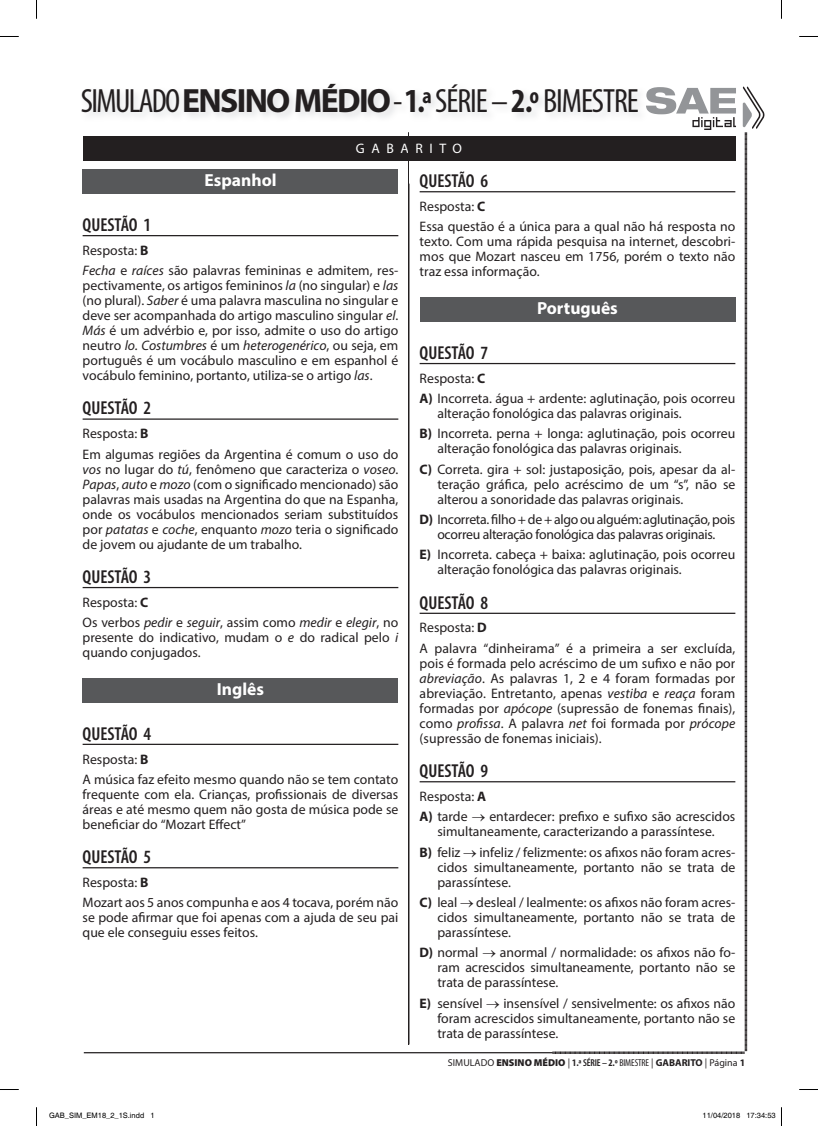
<style>
.page{position:relative;width:818px;height:1126px;background:#fff}
.page>*{position:absolute;margin:0;border:0;box-sizing:border-box;transform-origin:0 0}
.t1{font:condensed 33.75px "Myriad Pro";letter-spacing:-.03em;color:#231f20}
.t2{font:600 condensed 18.75px "Myriad Pro";color:#231f20}
.t3{font:700 17.5px "Myriad Pro";color:#fff}
.t4{font:13.75px/15px "Myriad Pro";color:#231f20}
.t5{font:13.75px/15px "Myriad Pro";letter-spacing:-.02em;color:#231f20;text-align:center}
.t6{font:13.75px "Myriad Pro";letter-spacing:.48em;color:#fff}
.t7{font:10px "Myriad Pro";color:#231f20}
.t8{font:7.5px "Helvetica";color:#000}
.s1{font-weight:700;font-stretch:normal}
.s2{font-weight:700}
.s3{font-style:italic}
.s4{font-weight:900}
.s5{font-weight:700;font-stretch:condensed}
.s6{font-weight:600;font-stretch:condensed}
.s7{font-stretch:condensed}
</style>
<div class="page">
<div style="left:83px;top:169px;width:315px;height:25px;background:#57585a"></div>
<hr style="left:83px;top:235px;width:315px;height:1px;background:#231f20">
<hr style="left:83px;top:418px;width:315px;height:1px;background:#231f20">
<hr style="left:83px;top:587px;width:315px;height:1px;background:#231f20">
<div style="left:83px;top:678px;width:315px;height:24px;background:#57585a"></div>
<hr style="left:83px;top:743px;width:315px;height:2px;background:#231f20">
<hr style="left:83px;top:867px;width:315px;height:1px;background:#231f20">
<hr style="left:419px;top:191px;width:315px;height:1px;background:#231f20">
<div style="left:419px;top:297px;width:315px;height:25px;background:#57585a"></div>
<hr style="left:419px;top:363px;width:315px;height:1px;background:#231f20">
<hr style="left:419px;top:612px;width:315px;height:2px;background:#231f20">
<hr style="left:419px;top:781px;width:315px;height:1px;background:#231f20">
<div style="left:83px;top:136px;width:651px;height:24px;background:#231f20"></div>
<hr style="left:408px;top:107px;width:1px;height:937px;background:#231f20">
<hr style="left:84px;top:1051px;width:468px;height:2px;background:#231f20">
<svg style="left:552px;top:86px;width:212px;height:967px"></svg>
<svg style="left:0;top:36px;width:19px;height:1px"></svg>
<svg style="left:799px;top:36px;width:18px;height:1px"></svg>
<svg style="left:0;top:1089px;width:19px;height:1px"></svg>
<svg style="left:799px;top:1089px;width:18px;height:1px"></svg>
<svg style="left:36px;top:0;width:1px;height:19px"></svg>
<svg style="left:36px;top:1107px;width:1px;height:18px"></svg>
<h1 class="t1" style="left:81px;top:80px;width:559px">SIMULADO<span class="s1">ENSINO MÉDIO</span> - <span class="s2">1.ª</span>SÉRIE–<span class="s2">2.º</span> BIMESTRE</h1>
<p class="t6" style="left:356px;top:140px;width:107px">GABARITO</p>
<p class="t3" style="left:204px;top:169px;width:74px">Espanhol</p>
<h2 class="t2" style="left:83px;top:214px;width:70px">QUESTÃO 1</h2>
<p class="t4" style="left:83px;top:240px;width:317px;line-height:20.2px">Resposta: <span class="s2">B<br></span><span class="s3">Fecha</span> e <span class="s3">raíces</span> são palavras femininas e admitem, res-</p>
<p class="t4" style="left:83px;top:278px;width:317px;text-align:justify">pectivamente, os artigos femininos <span class="s3">la</span> (no singular) e <span class="s3">las </span>(no plural). <span class="s3">Saber</span> é uma palavra masculina no singular e deve ser acompanhada do artigo masculino singular <span class="s3">el</span>.<br><span class="s3">Más</span> é um advérbio e, por isso, admite o uso do artigo neutro <span class="s3">lo. Costumbres</span> é um <span class="s3">heterogenérico</span>, ou seja, em português é um vocábulo masculino e em espanhol é vocábulo feminino, portanto, utiliza-se o artigo <span class="s3">las</span>.</p>
<h2 class="t2" style="left:83px;top:398px;width:70px">QUESTÃO 2</h2>
<p class="t4" style="left:83px;top:423px;width:317px;line-height:20.2px">Resposta: <span class="s2">B<br></span>Em algumas regiões da Argentina é comum o uso do</p>
<p class="t4" style="left:83px;top:461px;width:317px;text-align:justify"><span class="s3">vos</span> no lugar do <span class="s3">tú</span>, fenômeno que caracteriza o <span class="s3">voseo</span>.<br><span class="s3">Papas</span>, <span class="s3">auto</span> e <span class="s3">mozo</span> (com o significado mencionado) são palavras mais usadas na Argentina do que na Espanha, onde os vocábulos mencionados seriam substituídos por <span class="s3">patatas</span> e <span class="s3">coche</span>, enquanto <span class="s3">mozo</span> teria o significado de jovem ou ajudante de um trabalho.</p>
<h2 class="t2" style="left:83px;top:566px;width:70px">QUESTÃO 3</h2>
<p class="t4" style="left:83px;top:591px;width:317px;line-height:20.2px">Resposta: <span class="s2">C<br></span>Os verbos <span class="s3">pedir</span> e <span class="s3">seguir</span>, assim como <span class="s3">medir</span> e <span class="s3">elegir</span>, no</p>
<p class="t4" style="left:83px;top:629px;width:317px">presente do indicativo, mudam o <span class="s3">e</span> do radical pelo <span class="s3">i </span>quando conjugados.</p>
<p class="t3" style="left:217px;top:677px;width:49px">Inglês</p>
<h2 class="t2" style="left:83px;top:723px;width:70px">QUESTÃO 4</h2>
<p class="t4" style="left:83px;top:748px;width:317px;line-height:20.2px">Resposta: <span class="s2">B<br></span>A música faz efeito mesmo quando não se tem contato</p>
<p class="t4" style="left:83px;top:786px;width:317px;text-align:justify">frequente com ela. Crianças, profissionais de diversas áreas e até mesmo quem não gosta de música pode se beneficiar do “Mozart Effect”</p>
<h2 class="t2" style="left:83px;top:846px;width:70px">QUESTÃO 5</h2>
<p class="t4" style="left:83px;top:871px;width:317px;line-height:20.2px">Resposta: <span class="s2">B<br></span>Mozart aos 5 anos compunha e aos 4 tocava, porém não</p>
<p class="t4" style="left:83px;top:909px;width:317px">se pode afirmar que foi apenas com a ajuda de seu pai que ele conseguiu esses feitos.</p>
<h2 class="t2" style="left:419px;top:170px;width:70px">QUESTÃO 6</h2>
<p class="t4" style="left:419px;top:196px;width:317px;line-height:20.2px">Resposta: <span class="s2">C<br></span>Essa questão é a única para a qual não há resposta no</p>
<p class="t4" style="left:419px;top:234px;width:317px;text-align:justify">texto. Com uma rápida pesquisa na internet, descobri&shy;mos que Mozart nasceu em 1756, porém o texto não traz essa informação.</p>
<p class="t3" style="left:536px;top:297px;width:82px">Português</p>
<h2 class="t2" style="left:419px;top:342px;width:70px">QUESTÃO 7</h2>
<p class="t4" style="left:419px;top:368px;width:317px;line-height:20.2px">Resposta: <span class="s2">C<br>A)</span> Incorreta. água + ardente: aglutinação, pois ocorreu</p>
<p class="t4" style="left:419px;top:403px;width:317px;line-height:20.2px;text-indent:18px">alteração fonológica das palavras originais.<br><span class="s2">B)</span> Incorreta. perna + longa: aglutinação, pois ocorreu</p>
<p class="t4" style="left:419px;top:438px;width:317px;line-height:20.2px;text-indent:18px">alteração fonológica das palavras originais.<br><span class="s2">C)</span> Correta. gira + sol: justaposição, pois, apesar da al-</p>
<p class="t4" style="left:437px;top:476px;width:299px">teração gráfica, pelo acréscimo de um “s”, não se alterou a sonoridade das palavras originais.</p>
<p class="t5" style="left:419px;top:511px;width:317px"><span class="s2">D)</span> Incorreta. filho + de + algo ou alguém: aglutinação, pois ocorreu alteração fonológica das palavras originais.</p>
<p class="t4" style="left:437px;top:547px;width:299px;text-indent:-18px"><span class="s2">E)</span> Incorreta. cabeça + baixa: aglutinação, pois ocorreu alteração fonológica das palavras originais.</p>
<h2 class="t2" style="left:419px;top:592px;width:70px">QUESTÃO 8</h2>
<p class="t4" style="left:419px;top:617px;width:317px;line-height:20.2px">Resposta: <span class="s2">D<br></span>A palavra “dinheirama” é a primeira a ser excluída,</p>
<p class="t4" style="left:419px;top:655px;width:317px;text-align:justify">pois é formada pelo acréscimo de um sufixo e não por <span class="s3">abreviação</span>. As palavras 1, 2 e 4 foram formadas por abreviação. Entretanto, apenas <span class="s3">vestiba</span> e <span class="s3">reaça</span> foram formadas por <span class="s3">apócope</span> (supressão de fonemas finais), como <span class="s3">profissa</span>. A palavra <span class="s3">net</span> foi formada por <span class="s3">prócope </span>(supressão de fonemas iniciais).</p>
<h2 class="t2" style="left:419px;top:760px;width:70px">QUESTÃO 9</h2>
<p class="t4" style="left:419px;top:785px;width:317px;line-height:20.2px">Resposta: <span class="s2">A<br>A)</span> tarde → entardecer: prefixo e sufixo são acrescidos</p>
<p class="t4" style="left:419px;top:821px;width:317px;line-height:20.2px;text-align:center">simultaneamente, caracterizando a parassíntese.<br><span class="s2">B)</span> feliz → infeliz / felizmente: os afixos não foram acres-</p>
<p class="t4" style="left:437px;top:859px;width:299px">cidos simultaneamente, portanto não se trata de parassíntese.</p>
<p class="t4" style="left:437px;top:894px;width:299px;text-align:justify;text-indent:-18px"><span class="s2">C)</span> leal → desleal / lealmente: os afixos não foram acres&shy;cidos simultaneamente, portanto não se trata de parassíntese.</p>
<p class="t4" style="left:437px;top:944px;width:299px;text-align:justify;text-indent:-18px"><span class="s2">D)</span> normal → anormal / normalidade: os afixos não fo&shy;ram acrescidos simultaneamente, portanto não se trata de parassíntese.</p>
<p class="t4" style="left:437px;top:995px;width:299px;text-align:justify;text-indent:-18px"><span class="s2">E)</span> sensível → insensível / sensivelmente: os afixos não foram acrescidos simultaneamente, portanto não se trata de parassíntese.</p>
<p class="t7" style="left:447px;top:1056px;width:298px">SIMULADO <span class="s4">ENSINO MÉDIO</span> | <span class="s5">1.ª</span><span class="s6">SÉRIE –</span> <span class="s5">2.º</span> <span class="s7">BIMESTRE</span> | <span class="s2">GABARITO</span> | Página <span class="s2">1</span></p>
<p class="t8" style="left:49px;top:1111px;width:107px">GAB_SIM_EM18_2_1S.indd 1</p>
<p class="t8" style="left:702px;top:1111px;width:74px">11/04/2018 17:34:53</p>
</div>
